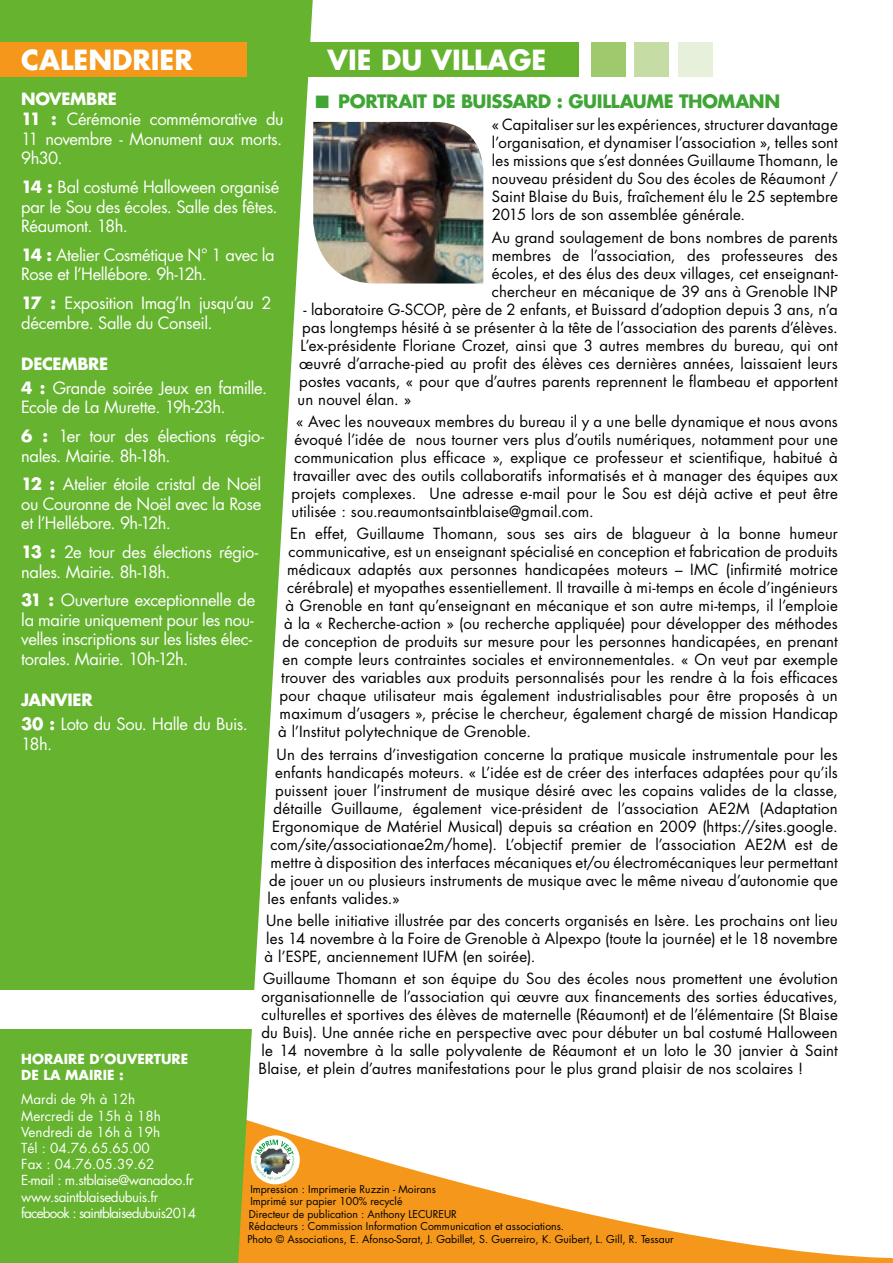
<style>
.page{position:relative;width:893px;height:1263px;background:#fff}
.page>*{position:absolute;margin:0;border:0;box-sizing:border-box;transform-origin:0 0}
.t1{font:700 27px "Futura";color:#fff}
.t2{font:700 18px "Futura";letter-spacing:-.025em;color:#3fa535}
.t3{font:16.5px/19.8px "Futura";letter-spacing:-.025em;color:#fff}
.t4{font:15px/18px "Futura";letter-spacing:.01em;color:#000;text-align:justify}
.t5{font:13.5px/16.2px "Futura";letter-spacing:-.03em;color:#fff}
.t6{font:700 13.5px/16.2px "Futura";color:#fff}
.t7{font:10.5px/12.6px "Futura";color:#000}
.s1{font-weight:700}
</style>
<div class="page">
<svg style="left:313px;top:1140px;width:580px;height:123px"></svg>
<svg style="left:0;top:0;width:313px;height:1263px;background:#77ba42"></svg>
<div style="left:306px;top:43px;width:273px;height:34px;background:#65b32e"></div>
<div style="left:591px;top:43px;width:35px;height:34px;background:#9fc96d"></div>
<div style="left:635px;top:43px;width:34px;height:34px;background:#c5dda5"></div>
<div style="left:678px;top:43px;width:34px;height:34px;background:#e6f0da"></div>
<div style="left:0;top:43px;width:247px;height:34px;background:#f4971b"></div>
<div style="left:0;top:991px;width:257px;height:38px;background:#fff"></div>
<img style="left:313px;top:122px;width:170px;height:161px">
<div style="left:251px;top:1135px;width:49px;height:49px;background:#fff;border-radius:50%"></div>
<svg style="left:254px;top:1139px;width:40px;height:41px"></svg>
<h1 class="t1" style="left:328px;top:41px;width:220px">VIE DU VILLAGE</h1>
<p class="t2" style="left:316px;top:89px;width:466px">■ PORTRAIT DE BUISSARD : GUILLAUME THOMANN</p>
<p class="t4" style="left:492px;top:116px;width:348px">« Capitaliser sur les expériences, structurer davantage l’organisation, et dynamiser l’association », telles sont les missions que s’est données Guillaume Thomann, le nouveau président du Sou des écoles de Réaumont / Saint Blaise du Buis, fraîchement élu le 25 septembre 2015 lors de son assemblée générale.</p>
<p class="t4" style="left:492px;top:228px;width:347px">Au grand soulagement de bons nombres de parents membres de l’association, des professeures des écoles, et des élus des deux villages, cet enseignant&shy;chercheur en mécanique de 39 ans à Grenoble INP</p>
<p class="t4" style="left:304px;top:300px;width:536px">- laboratoire G-SCOP, père de 2 enfants, et Buissard d’adoption depuis 3 ans, n’a</p>
<p class="t4" style="left:302px;top:318px;width:537px">pas longtemps hésité à se présenter à la tête de l’association des parents d’élèves.</p>
<p class="t4" style="left:301px;top:336px;width:539px">L’ex-présidente Floriane Crozet, ainsi que 3 autres membres du bureau, qui ont</p>
<p class="t4" style="left:299px;top:354px;width:540px">œuvré d’arrache-pied au profit des élèves ces dernières années, laissaient leurs</p>
<p class="t4" style="left:299px;top:372px;width:540px">postes vacants, « pour que d’autres parents reprennent le flambeau et apportent</p>
<p class="t4" style="left:298px;top:390px;width:115px">un nouvel élan. »</p>
<p class="t4" style="left:292px;top:412px;width:548px;text-indent:4px">« Avec les nouveaux membres du bureau il y a une belle dynamique et nous avons évoqué l’idée de nous tourner vers plus d’outils numériques, notamment pour une communication plus efficace », explique ce professeur et scientifique, habitué à travailler avec des outils collaboratifs informatisés et à manager des équipes aux projets complexes. Une adresse e-mail pour le Sou est déjà active et peut être utilisée : sou.reaumontsaintblaise@gmail.com.</p>
<p class="t4" style="left:290px;top:524px;width:549px">En effet, Guillaume Thomann, sous ses airs de blagueur à la bonne humeur</p>
<p class="t4" style="left:289px;top:542px;width:551px">communicative, est un enseignant spécialisé en conception et fabrication de produits</p>
<p class="t4" style="left:287px;top:560px;width:552px">médicaux adaptés aux personnes handicapées moteurs – IMC (infirmité motrice</p>
<p class="t4" style="left:287px;top:578px;width:552px">cérébrale) et myopathes essentiellement. Il travaille à mi-temps en école d’ingénieurs</p>
<p class="t4" style="left:286px;top:596px;width:554px">à Grenoble en tant qu’enseignant en mécanique et son autre mi-temps, il l’emploie</p>
<p class="t4" style="left:284px;top:614px;width:555px">à la « Recherche-action » (ou recherche appliquée) pour développer des méthodes</p>
<p class="t4" style="left:283px;top:632px;width:557px">de conception de produits sur mesure pour les personnes handicapées, en prenant</p>
<p class="t4" style="left:283px;top:650px;width:557px">en compte leurs contraintes sociales et environnementales. « On veut par exemple</p>
<p class="t4" style="left:281px;top:668px;width:558px">trouver des variables aux produits personnalisés pour les rendre à la fois efficaces</p>
<p class="t4" style="left:280px;top:686px;width:560px">pour chaque utilisateur mais également industrialisables pour être proposés à un</p>
<p class="t4" style="left:280px;top:704px;width:560px">maximum d’usagers », précise le chercheur, également chargé de mission Handicap</p>
<p class="t4" style="left:278px;top:722px;width:255px">à l’Institut polytechnique de Grenoble.</p>
<p class="t4" style="left:277px;top:745px;width:563px">Un des terrains d’investigation concerne la pratique musicale instrumentale pour les</p>
<p class="t4" style="left:275px;top:763px;width:564px">enfants handicapés moteurs. « L’idée est de créer des interfaces adaptées pour qu’ils</p>
<p class="t4" style="left:275px;top:781px;width:564px">puissent jouer l’instrument de musique désiré avec les copains valides de la classe,</p>
<p class="t4" style="left:274px;top:799px;width:566px">détaille Guillaume, également vice-président de l’association AE2M (Adaptation</p>
<p class="t4" style="left:272px;top:817px;width:567px">Ergonomique de Matériel Musical) depuis sa création en 2009 (https://sites.google.</p>
<p class="t4" style="left:271px;top:835px;width:569px">com/site/associationae2m/home). L’objectif premier de l’association AE2M est de</p>
<p class="t4" style="left:271px;top:853px;width:569px">mettre à disposition des interfaces mécaniques et/ou électromécaniques leur permettant</p>
<p class="t4" style="left:269px;top:871px;width:570px">de jouer un ou plusieurs instruments de musique avec le même niveau d’autonomie que</p>
<p class="t4" style="left:268px;top:889px;width:133px">les enfants valides.»</p>
<p class="t4" style="left:265px;top:911px;width:575px">Une belle initiative illustrée par des concerts organisés en Isère. Les prochains ont lieu les 14 novembre à la Foire de Grenoble à Alpexpo (toute la journée) et le 18 novembre à l’ESPE, anciennement IUFM (en soirée).</p>
<p class="t4" style="left:259px;top:969px;width:581px;text-indent:5px">Guillaume Thomann et son équipe du Sou des écoles nous promettent une évolution organisationnelle de l’association qui œuvre aux financements des sorties éducatives, culturelles et sportives des élèves de maternelle (Réaumont) et de l’élémentaire (St Blaise du Buis). Une année riche en perspective avec pour débuter un bal costumé Halloween le 14 novembre à la salle polyvalente de Réaumont et un loto le 30 janvier à Saint Blaise, et plein d’autres manifestations pour le plus grand plaisir de nos scolaires !</p>
<h1 class="t1" style="left:21px;top:41px;width:173px">CALENDRIER</h1>
<p class="t3" style="left:21px;top:89px;width:264px"><span class="s1">NOVEMBRE<br>11 :</span> Cérémonie commémorative du<br>11 novembre - Monument aux morts.<br>9h30.</p>
<p class="t3" style="left:21px;top:176px;width:259px;text-align:justify"><span class="s1">14 :</span> Bal costumé Halloween organisé par le Sou des écoles. Salle des fêtes.<br>Réaumont. 18h.</p>
<p class="t3" style="left:21px;top:244px;width:255px"><span class="s1">14 :</span> Atelier Cosmétique N° 1 avec la<br>Rose et l’Hellébore. 9h-12h.</p>
<p class="t3" style="left:21px;top:292px;width:252px"><span class="s1">17 :</span> Exposition Imag’In jusqu’au 2 décembre. Salle du Conseil.</p>
<p class="t3" style="left:21px;top:351px;width:247px;line-height:24px"><span class="s1">DECEMBRE<br>4 :</span> Grande soirée Jeux en famille.</p>
<p class="t3" style="left:21px;top:393px;width:244px;line-height:28.3px">Ecole de La Murette. 19h-23h.<br><span class="s1">6 :</span> 1er tour des élections régio-</p>
<p class="t3" style="left:21px;top:441px;width:241px;line-height:28.3px">nales. Mairie. 8h-18h.<br><span class="s1">12 :</span> Atelier étoile cristal de Noël</p>
<p class="t3" style="left:21px;top:493px;width:241px">ou Couronne de Noël avec la Rose et l’Hellébore. 9h-12h.</p>
<p class="t3" style="left:21px;top:541px;width:238px"><span class="s1">13 :</span> 2e tour des élections régio&shy;nales. Mairie. 8h-18h.</p>
<p class="t3" style="left:21px;top:590px;width:235px"><span class="s1">31 :</span> Ouverture exceptionnelle de la mairie uniquement pour les nou&shy;velles inscriptions sur les listes élec&shy;torales. Mairie. 10h-12h.</p>
<p class="t3" style="left:21px;top:688px;width:228px;line-height:24px"><span class="s1">JANVIER<br>30 :</span> Loto du Sou. Halle du Buis.</p>
<p class="t3" style="left:21px;top:734px;width:32px">18h.</p>
<p class="t6" style="left:21px;top:1050px;width:168px">HORAIRE D’OUVERTURE<br>DE LA MAIRIE :</p>
<p class="t5" style="left:21px;top:1091px;width:176px">Mardi de 9h à 12h<br>Mercredi de 15h à 18h<br>Vendredi de 16h à 19h<br>Tél : 04.76.65.65.00<br>Fax : 04.76.05.39.62<br>E-mail : m.stblaise@wanadoo.fr www.saintblaisedubuis.fr facebook : saintblaisedubuis2014</p>
<p class="t7" style="left:247px;top:1182px;width:428px">Impression : Imprimerie Ruzzin - Moirans<br>Imprimé sur papier 100% recyclé<br>Directeur de publication : Anthony LECUREUR<br>Rédacteurs : Commission Information Communication et associations.<br>Photo © Associations, E. Afonso-Sarat, J. Gabillet, S. Guerreiro, K. Guibert, L. Gill, R. Tessaur</p>
</div>
